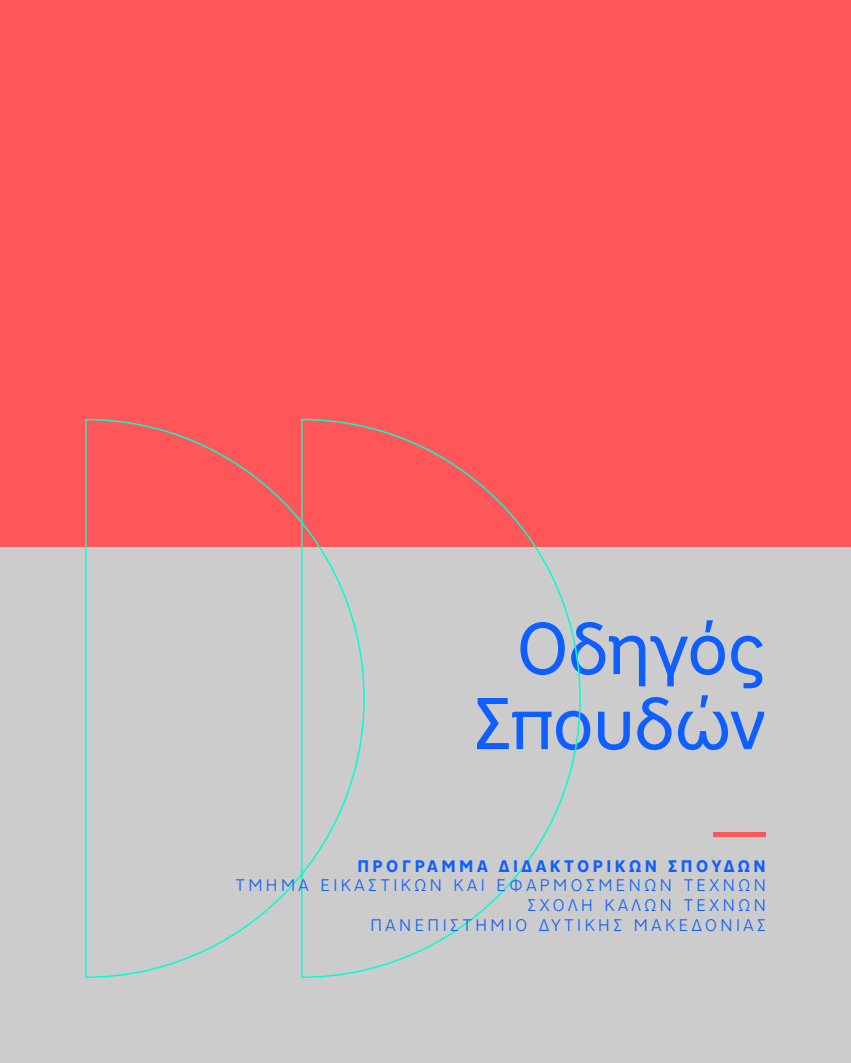
<style>
.page{position:relative;width:851px;height:1063px;background:#fff}
.page>*{position:absolute;margin:0;border:0;box-sizing:border-box;transform-origin:0 0}
.t1{font:72px/75px "Nort";letter-spacing:-.015em;color:#0f5eff;text-align:right}
.t2{font:300 16.5px/19.8px "Nort";letter-spacing:.21em;color:#0f5eff;text-align:right}
.t3{font:700 16.5px "Nort";letter-spacing:.21em;color:#0f5eff}
</style>
<div class="page">
<div style="left:0;top:0;width:850px;height:1063px;background:#ccc"></div>
<div style="left:0;top:0;width:850px;height:546px;background:#ff5759"></div>
<svg style="left:84px;top:418px;width:497px;height:560px"></svg>
<hr style="left:713px;top:833px;width:52px;height:4px;background:#ff5759">
<h1 class="t1" style="left:473px;top:609px;width:294px">Οδηγός<br>Σπουδών</h1>
<p class="t3" style="left:357px;top:855px;width:410px">ΠΡΌΓΡΑΜΜΑ ΔΙΔΑΚΤΟΡΙΚΏΝ ΣΠΟΥΔΏΝ</p>
<p class="t2" style="left:235px;top:875px;width:532px">ΤΜΉΜΑ ΕΙΚΑΣΤΙΚΏΝ ΚΑΙ ΕΦΑΡΜΟΣΜΈ ΝΩΝ ΤΕΧΝΏΝ<br>ΣΧΟΛΉ ΚΑΛΏΝ ΤΕΧΝΏΝ<br>ΠΑΝΕΠΙΣΤΉΜΙΟ ΔΥΤΙΚΉΣ ΜΑΚΕΔΟΝΊ ΑΣ</p>
</div>
